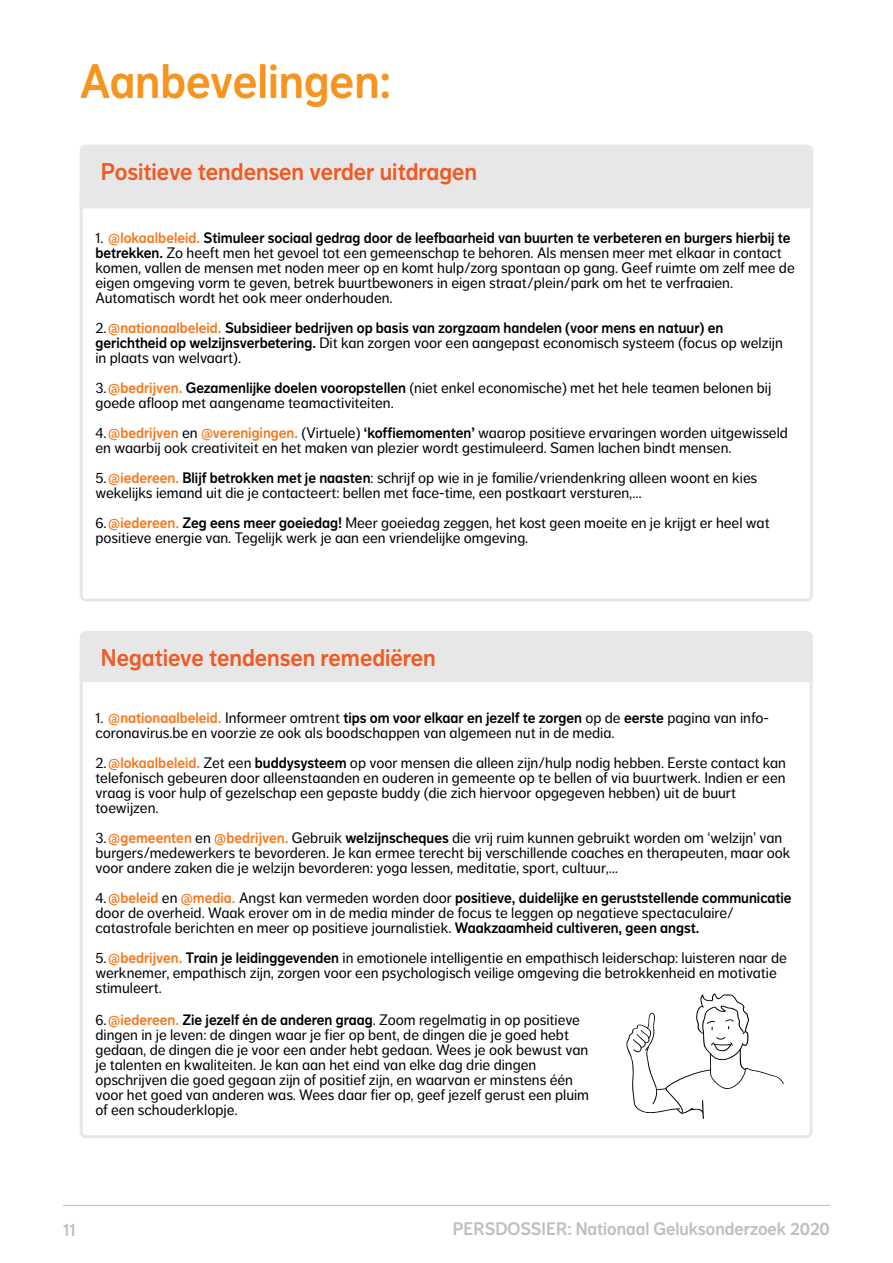
<style>
.page{position:relative;width:893px;height:1263px;background:#fff}
.page>*{position:absolute;margin:0;border:0;box-sizing:border-box;transform-origin:0 0}
.t1{font:48px "NN Dagny Display";color:#f7941e}
.t2{font:24px "NN Dagny Display";color:#f15a22}
.t3{font:18px "NN Dagny Display";color:#c0bfbf}
.t4{font:15px/15px "NN Dagny Text";color:#000}
.t5{font:15px "NN Dagny Display";color:#000}
.s1{font-family:"NN Dagny Text"}
.s2{color:#f47920}
.s3{font-family:"NN Dagny Display"}
.s4{font-family:"NN Dagny Display";color:#f47920}
</style>
<div class="page">
<hr style="left:63px;top:1205px;width:767px;height:1px;background:#c0bfbf">
<div style="left:80px;top:631px;width:733px;height:51px;background:#e7e7e7"></div>
<div style="left:80px;top:145px;width:733px;height:63px;background:#e7e7e7"></div>
<svg style="left:626px;top:993px;width:158px;height:126px"></svg>
<h1 class="t1" style="left:80px;top:53px;width:313px">Aanbevelingen:</h1>
<h2 class="t2" style="left:101px;top:158px;width:378px">Positieve tendensen verder uitdragen</h2>
<p class="t5" style="left:95px;top:229px;width:697px"><span class="s1">1.</span> <span class="s2">@lokaalbeleid.</span> Stimuleer sociaal gedrag door de leefbaarheid van buurten te verbeteren en burgers hierbij te</p>
<p class="t4" style="left:95px;top:245px;width:701px"><span class="s3">betrekken.</span> Zo heeft men het gevoel tot een gemeenschap te behoren. Als mensen meer met elkaar in contact komen, vallen de mensen met noden meer op en komt hulp/zorg spontaan op gang. Geef ruimte om zelf mee de eigen omgeving vorm te geven, betrek buurtbewoners in eigen straat/plein/park om het te verfraaien.<br>Automatisch wordt het ook meer onderhouden.</p>
<p class="t5" style="left:95px;top:319px;width:629px"><span class="s1">2.</span><span class="s2">@nationaalbeleid.</span> Subsidieer bedrijven op basis van zorgzaam handelen (voor mens en natuur) en</p>
<p class="t4" style="left:95px;top:335px;width:689px"><span class="s3">gerichtheid op welzijnsverbetering.</span> Dit kan zorgen voor een aangepast economisch systeem (focus op welzijn in plaats van welvaart).</p>
<p class="t4" style="left:95px;top:380px;width:677px">3.<span class="s4">@bedrijven.</span> <span class="s3">Gezamenlijke doelen vooropstellen</span> (niet enkel economische) met het hele teamen belonen bij goede afloop met aangename teamactiviteiten.</p>
<p class="t4" style="left:95px;top:425px;width:694px">4.<span class="s4">@bedrijven</span> en <span class="s4">@verenigingen.</span> (Virtuele) <span class="s3">‘koffiemomenten’</span> waarop positieve ervaringen worden uitgewisseld en waarbij ook creativiteit en het maken van plezier wordt gestimuleerd. Samen lachen bindt mensen.</p>
<p class="t4" style="left:95px;top:470px;width:663px">5.<span class="s4">@iedereen.</span> <span class="s3">Blijf betrokken met je naasten</span>: schrijf op wie in je familie/vriendenkring alleen woont en kies wekelijks iemand uit die je contacteert: bellen met face-time, een postkaart versturen,…</p>
<p class="t4" style="left:95px;top:515px;width:676px">6.<span class="s4">@iedereen.</span> <span class="s3">Zeg eens meer goeiedag!</span> Meer goeiedag zeggen, het kost geen moeite en je krijgt er heel wat positieve energie van. Tegelijk werk je aan een vriendelijke omgeving.</p>
<h2 class="t2" style="left:101px;top:644px;width:336px">Negatieve tendensen remediëren</h2>
<p class="t5" style="left:95px;top:709px;width:675px"><span class="s1">1.</span> <span class="s2">@nationaalbeleid.</span> <span class="s1">Informeer omtrent</span> tips om voor elkaar en jezelf te zorgen <span class="s1">op de</span> eerste <span class="s1">pagina van info-</span></p>
<p class="t4" style="left:95px;top:717px;width:692px;line-height:30px">coronavirus.be en voorzie ze ook als boodschappen van algemeen nut in de media.<br>2.<span class="s4">@lokaalbeleid.</span> Zet een <span class="s3">buddysysteem</span> op voor mensen die alleen zijn/hulp nodig hebben. Eerste contact kan</p>
<p class="t4" style="left:95px;top:770px;width:692px">telefonisch gebeuren door alleenstaanden en ouderen in gemeente op te bellen of via buurtwerk. Indien er een vraag is voor hulp of gezelschap een gepaste buddy (die zich hiervoor opgegeven hebben) uit de buurt toewijzen.</p>
<p class="t4" style="left:95px;top:830px;width:697px">3.<span class="s4">@gemeenten</span> en <span class="s4">@bedrijven.</span> Gebruik <span class="s3">welzijnscheques</span> die vrij ruim kunnen gebruikt worden om ‘welzijn’ van burgers/medewerkers te bevorderen. Je kan ermee terecht bij verschillende coaches en therapeuten, maar ook voor andere zaken die je welzijn bevorderen: yoga lessen, meditatie, sport, cultuur,…</p>
<p class="t5" style="left:95px;top:889px;width:698px"><span class="s1">4.</span><span class="s2">@beleid</span> <span class="s1">en</span> <span class="s2">@media.</span> <span class="s1">Angst kan vermeden worden door</span> positieve, duidelijke en geruststellende communicatie</p>
<p class="t4" style="left:95px;top:905px;width:640px">door de overheid. Waak erover om in de media minder de focus te leggen op negatieve spectaculaire/ catastrofale berichten en meer op positieve journalistiek. <span class="s3">Waakzaamheid cultiveren, geen angst.</span></p>
<p class="t4" style="left:95px;top:950px;width:693px">5.<span class="s4">@bedrijven.</span> <span class="s3">Train je leidinggevenden</span> in emotionele intelligentie en empathisch leiderschap: luisteren naar de werknemer, empathisch zijn, zorgen voor een psychologisch veilige omgeving die betrokkenheid en motivatie stimuleert.</p>
<p class="t4" style="left:95px;top:1012px;width:495px">6.<span class="s4">@iedereen.</span> <span class="s3">Zie jezelf én de anderen graag</span>. Zoom regelmatig in op positieve dingen in je leven: de dingen waar je fier op bent, de dingen die je goed hebt gedaan, de dingen die je voor een ander hebt gedaan. Wees je ook bewust van je talenten en kwaliteiten. Je kan aan het eind van elke dag drie dingen opschrijven die goed gegaan zijn of positief zijn, en waarvan er minstens één voor het goed van anderen was. Wees daar fier op, geef jezelf gerust een pluim of een schouderklopje.</p>
<p class="t3" style="left:63px;top:1219px;width:14px">11</p>
<p class="t3" style="left:453px;top:1218px;width:379px">PERSDOSSIER: Nationaal Geluksonderzoek 2020</p>
</div>
